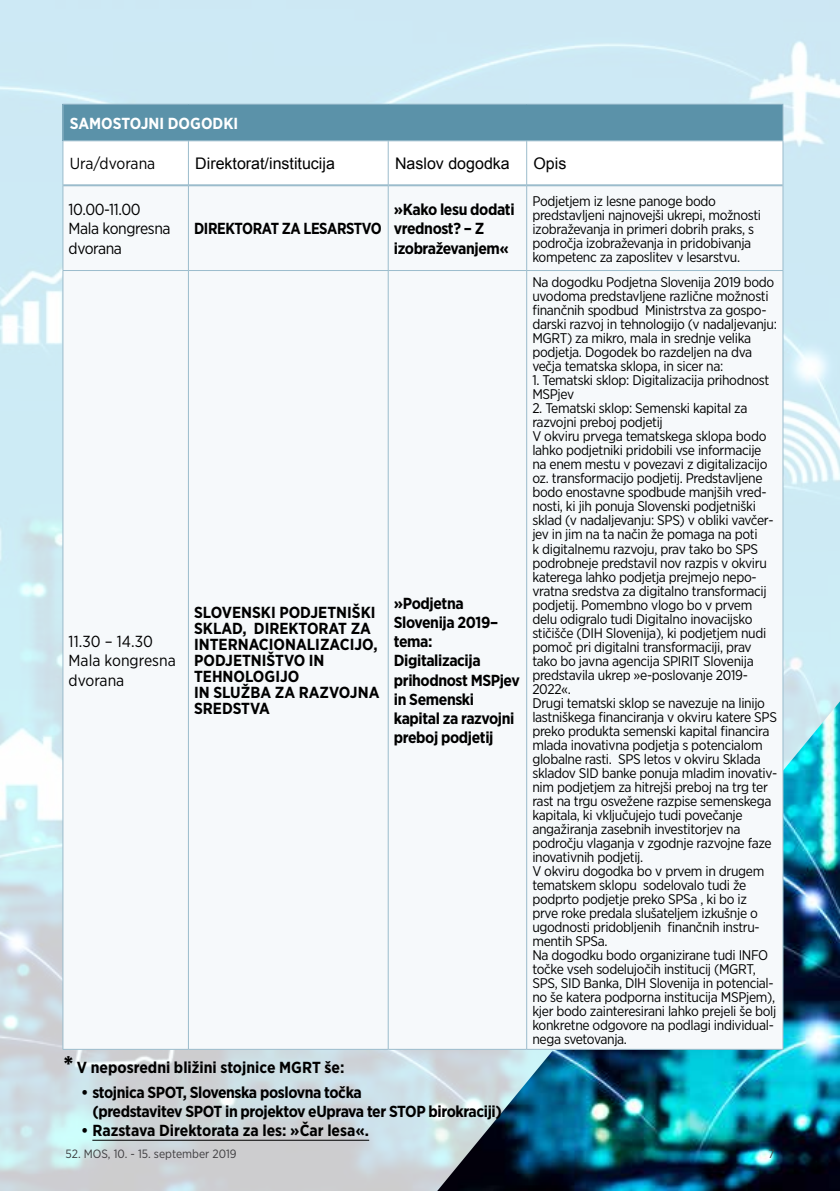
<style>
.page{position:relative;width:840px;height:1191px;background:#fff}
.page>*{position:absolute;margin:0;border:0;box-sizing:border-box;transform-origin:0 0}
.t1{font:700 16px/19.2px "Gotham Narrow";letter-spacing:-.025em;color:#000}
.t2{font:700 16px/16px "Gotham Narrow";color:#000}
.t3{font:16px/19.2px "Gotham Narrow";color:#000}
.t4{font:16px "Arial";color:#000}
.t5{font:16px/19.2px "Gotham Narrow";letter-spacing:-.02em;color:#000}
.t6{font:700 16px "Gotham Narrow";letter-spacing:-.025em;color:#000;scale:.95 1}
.t7{font:700 16px "Gotham Narrow";color:#fff}
.t8{font:14px/14px "Gotham Narrow";letter-spacing:-.025em;color:#000}
.t9{font:12px "Gotham Narrow";color:#3e3d40}
.s1{font-weight:900;font-size:24px}
</style>
<div class="page">
<img style="left:0;top:0;width:839px;height:1191px">
<img style="left:437px;top:701px;width:402px;height:490px">
<div style="left:63px;top:104px;width:719px;height:37px;background:#5b92a9"></div>
<svg style="left:64px;top:141px;width:718px;height:43px"></svg>
<div style="left:64px;top:186px;width:718px;height:863px;background:#f6f9fb"></div>
<hr style="left:63px;top:184px;width:125px;height:2px;background:#9bbccc">
<hr style="left:188px;top:184px;width:200px;height:2px;background:#9bbccc">
<hr style="left:388px;top:184px;width:138px;height:2px;background:#9bbccc">
<hr style="left:526px;top:184px;width:256px;height:2px;background:#9bbccc">
<hr style="left:188px;top:141px;width:1px;height:44px;background:#9bbccc">
<hr style="left:63px;top:185px;width:1px;height:85px;background:#9bbccc">
<hr style="left:188px;top:185px;width:1px;height:85px;background:#9bbccc">
<hr style="left:387px;top:185px;width:1px;height:85px;background:#9bbccc">
<hr style="left:526px;top:185px;width:1px;height:85px;background:#9bbccc">
<hr style="left:782px;top:185px;width:1px;height:85px;background:#9bbccc">
<hr style="left:63px;top:270px;width:125px;height:1px;background:#9bbccc">
<hr style="left:63px;top:271px;width:1px;height:778px;background:#9bbccc">
<hr style="left:188px;top:270px;width:200px;height:1px;background:#9bbccc">
<hr style="left:188px;top:271px;width:1px;height:778px;background:#9bbccc">
<hr style="left:388px;top:270px;width:138px;height:1px;background:#9bbccc">
<hr style="left:387px;top:271px;width:1px;height:778px;background:#9bbccc">
<hr style="left:526px;top:270px;width:256px;height:1px;background:#9bbccc">
<hr style="left:526px;top:271px;width:1px;height:778px;background:#9bbccc">
<hr style="left:782px;top:271px;width:1px;height:778px;background:#9bbccc">
<hr style="left:63px;top:1049px;width:125px;height:1px;background:#9bbccc">
<hr style="left:188px;top:1049px;width:200px;height:1px;background:#9bbccc">
<hr style="left:388px;top:1049px;width:138px;height:1px;background:#9bbccc">
<hr style="left:526px;top:1049px;width:256px;height:1px;background:#9bbccc">
<hr style="left:62px;top:104px;width:126px;height:1px;background:#9bbccc">
<hr style="left:62px;top:105px;width:1px;height:36px;background:#9bbccc">
<hr style="left:188px;top:104px;width:200px;height:1px;background:#9bbccc">
<hr style="left:388px;top:104px;width:138px;height:1px;background:#9bbccc">
<hr style="left:526px;top:104px;width:257px;height:1px;background:#9bbccc">
<hr style="left:782px;top:105px;width:1px;height:36px;background:#9bbccc">
<hr style="left:63px;top:140px;width:125px;height:1px;background:#9bbccc">
<hr style="left:63px;top:141px;width:1px;height:44px;background:#9bbccc">
<hr style="left:188px;top:140px;width:200px;height:1px;background:#9bbccc">
<hr style="left:388px;top:140px;width:138px;height:1px;background:#9bbccc">
<hr style="left:387px;top:141px;width:1px;height:44px;background:#9bbccc">
<hr style="left:526px;top:140px;width:256px;height:1px;background:#9bbccc">
<hr style="left:526px;top:141px;width:1px;height:44px;background:#9bbccc">
<hr style="left:782px;top:141px;width:1px;height:44px;background:#9bbccc">
<hr style="left:92px;top:1139px;width:277px;height:1px;background:#000">
<p class="t7" style="left:70px;top:113px;width:170px">SAMOSTOJNI DOGODKI</p>
<p class="t3" style="left:70px;top:154px;width:87px">Ura/dvorana</p>
<p class="t4" style="left:195px;top:153px;width:141px">Direktorat/institucija</p>
<p class="t4" style="left:395px;top:153px;width:116px">Naslov dogodka</p>
<p class="t4" style="left:533px;top:153px;width:34px">Opis</p>
<p class="t5" style="left:69px;top:199px;width:103px">10.00-11.00<br>Mala kongresna dvorana</p>
<p class="t1" style="left:393px;top:200px;width:122px">»Kako lesu dodati vrednost? – Z izobraževanjem«</p>
<p class="t8" style="left:532px;top:193px;width:230px">Podjetjem iz lesne panoge bodo predstavljeni najnovejši ukrepi, možnosti izobraževanja in primeri dobrih praks, s področja izobraževanja in pridobivanja kompetenc za zaposlitev v lesarstvu.</p>
<p class="t6" style="left:194px;top:218px;width:199px">DIREKTORAT ZA LESARSTVO</p>
<p class="t3" style="left:69px;top:631px;width:109px">11.30 – 14.30<br>Mala kongresna dvorana</p>
<p class="t2" style="left:194px;top:604px;width:187px">SLOVENSKI PODJETNIŠKI<br>SKLAD, DIREKTORAT ZA<br>INTERNACIONALIZACIJO,<br>PODJETNIŠTVO IN<br>TEHNOLOGIJO<br>IN SLUŽBA ZA RAZVOJNA<br>SREDSTVA</p>
<p class="t1" style="left:393px;top:593px;width:127px">»Podjetna<br>Slovenija 2019– tema:<br>Digitalizacija prihodnost MSPjev in Semenski kapital za razvojni preboj podjetij</p>
<p class="t8" style="left:532px;top:275px;width:246px">Na dogodku Podjetna Slovenija 2019 bodo uvodoma predstavljene različne možnosti finančnih spodbud Ministrstva za gospo&shy;darski razvoj in tehnologijo (v nadaljevanju:<br>MGRT) za mikro, mala in srednje velika podjetja. Dogodek bo razdeljen na dva večja tematska sklopa, in sicer na:</p>
<p class="t8" style="left:532px;top:373px;width:238px">1. Tematski sklop: Digitalizacija prihodnost<br>MSPjev</p>
<p class="t8" style="left:532px;top:401px;width:246px">2. Tematski sklop: Semenski kapital za razvojni preboj podjetij<br>V okviru prvega tematskega sklopa bodo lahko podjetniki pridobili vse informacije na enem mestu v povezavi z digitalizacijo oz. transformacijo podjetij. Predstavljene bodo enostavne spodbude manjših vred&shy;nosti, ki jih ponuja Slovenski podjetniški sklad (v nadaljevanju: SPS) v obliki vavčer&shy;jev in jim na ta način že pomaga na poti<br>k digitalnemu razvoju, prav tako bo SPS podrobneje predstavil nov razpis v okviru katerega lahko podjetja prejmejo nepo&shy;vratna sredstva za digitalno transformacij podjetij. Pomembno vlogo bo v prvem delu odigralo tudi Digitalno inovacijsko stičišče (DIH Slovenija), ki podjetjem nudi pomoč pri digitalni transformaciji, prav tako bo javna agencija SPIRIT Slovenija predstavila ukrep »e-poslovanje 2019- 2022«.<br>Drugi tematski sklop se navezuje na linijo lastniškega financiranja v okviru katere SPS preko produkta semenski kapital financira mlada inovativna podjetja s potencialom globalne rasti. SPS letos v okviru Sklada skladov SID banke ponuja mladim inovativ&shy;nim podjetjem za hitrejši preboj na trg ter rast na trgu osvežene razpise semenskega kapitala, ki vključujejo tudi povečanje angažiranja zasebnih investitorjev na področju vlaganja v zgodnje razvojne faze inovativnih podjetij.<br>V okviru dogodka bo v prvem in drugem tematskem sklopu sodelovalo tudi že podprto podjetje preko SPSa , ki bo iz<br>prve roke predala slušateljem izkušnje o ugodnosti pridobljenih finančnih instru&shy;mentih SPSa.<br>Na dogodku bodo organizirane tudi INFO točke vseh sodelujočih institucij (MGRT, SPS, SID Banka, DIH Slovenija in potencial&shy;no še katera podporna institucija MSPjem), kjer bodo zainteresirani lahko prejeli še bolj konkretne odgovore na podlagi individual&shy;nega svetovanja.</p>
<p class="t2" style="left:64px;top:1059px;width:282px"><span class="s1">*</span> V neposredni bližini stojnice MGRT še:</p>
<p class="t1" style="left:92px;top:1082px;width:411px;text-indent:-11px">• stojnica SPOT, Slovenska poslovna točka<br>(predstavitev SPOT in projektov eUprava ter STOP birokraciji)</p>
<p class="t2" style="left:81px;top:1122px;width:289px">• Razstava Direktorata za les: »Čar lesa«.</p>
<p class="t9" style="left:65px;top:1146px;width:172px">52. MOS, 10. - 15. september 2019</p>
<p class="t9" style="left:768px;top:1146px;width:8px">7</p>
</div>
